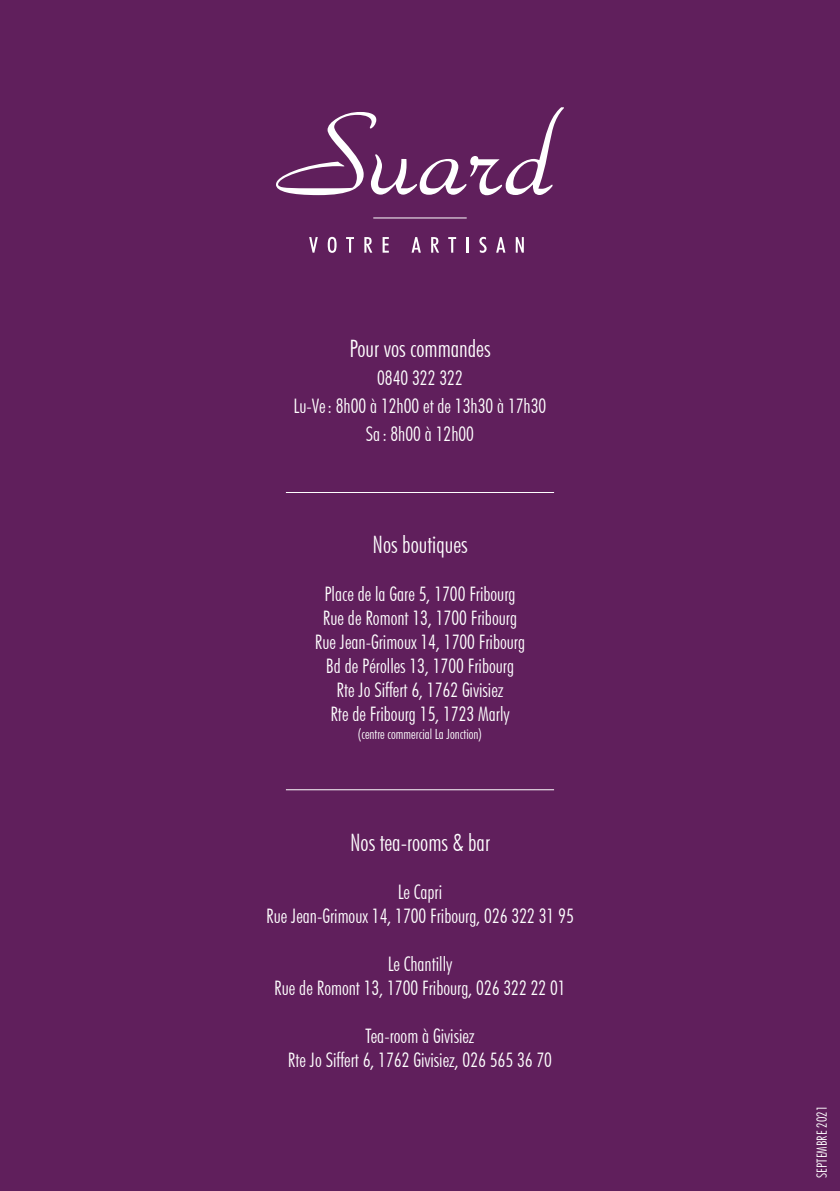
<style>
.page{position:relative;width:840px;height:1191px;background:#fff}
.page>*{position:absolute;margin:0;border:0;box-sizing:border-box;transform-origin:0 0}
.t1{font:300 condensed 24px "Futura BT";color:#fff}
.t2{font:300 condensed 20px/24px "Futura BT";color:#fff;text-align:center}
.t3{font:300 condensed 14px "Futura BT";color:#fff}
</style>
<div class="page">
<div style="left:0;top:0;width:839px;height:1191px;background:#601f5c"></div>
<hr style="left:286px;top:492px;width:267px;height:1px;background:#fff">
<hr style="left:286px;top:789px;width:267px;height:1px;background:#fff">
<svg style="left:276px;top:107px;width:287px;height:88px"></svg>
<svg style="left:309px;top:237px;width:8px;height:16px"></svg>
<svg style="left:327px;top:237px;width:9px;height:16px"></svg>
<svg style="left:346px;top:237px;width:8px;height:16px"></svg>
<svg style="left:364px;top:237px;width:8px;height:16px"></svg>
<svg style="left:382px;top:237px;width:6px;height:16px"></svg>
<svg style="left:411px;top:237px;width:9px;height:16px"></svg>
<svg style="left:431px;top:237px;width:8px;height:16px"></svg>
<svg style="left:448px;top:237px;width:8px;height:16px"></svg>
<svg style="left:466px;top:237px;width:2px;height:16px"></svg>
<svg style="left:479px;top:237px;width:7px;height:16px"></svg>
<svg style="left:496px;top:237px;width:9px;height:16px"></svg>
<svg style="left:515px;top:237px;width:8px;height:16px"></svg>
<hr style="left:373px;top:217px;width:93px;height:1px;background:#fff">
<p class="t1" style="left:349px;top:334px;width:142px">Pour vos commandes</p>
<p class="t2" style="left:293px;top:364px;width:254px;line-height:28px">0840 322 322<br>Lu-Ve: 8h00 à 12h00 et de 13h30 à 17h30<br>Sa: 8h00 à 12h00</p>
<p class="t1" style="left:372px;top:530px;width:96px">Nos boutiques</p>
<p class="t2" style="left:314px;top:582px;width:212px">Place de la Gare 5, 1700 Fribourg<br>Rue de Romont 13, 1700 Fribourg<br>Rue Jean-Grimoux 14, 1700 Fribourg<br>Bd de Pérolles 13, 1700 Fribourg<br>Rte Jo Siffert 6, 1762 Givisiez<br>Rte de Fribourg 15, 1723 Marly</p>
<p class="t3" style="left:358px;top:725px;width:125px">(centre commercial La Jonction)</p>
<p class="t1" style="left:350px;top:828px;width:141px">Nos tea-rooms &amp; bar</p>
<p class="t2" style="left:266px;top:880px;width:309px">Le Capri<br>Rue Jean-Grimoux 14, 1700 Fribourg, 026 322 31 95</p>
<p class="t2" style="left:274px;top:952px;width:293px">Le Chantilly<br>Rue de Romont 13, 1700 Fribourg, 026 322 22 01</p>
<p class="t2" style="left:288px;top:1024px;width:265px">Tea-room à Givisiez<br>Rte Jo Siffert 6, 1762 Givisiez, 026 565 36 70</p>
<p class="t3" style="left:812px;top:1177px;width:73px;rotate:-90deg">SEPTEMBRE 2021</p>
</div>
